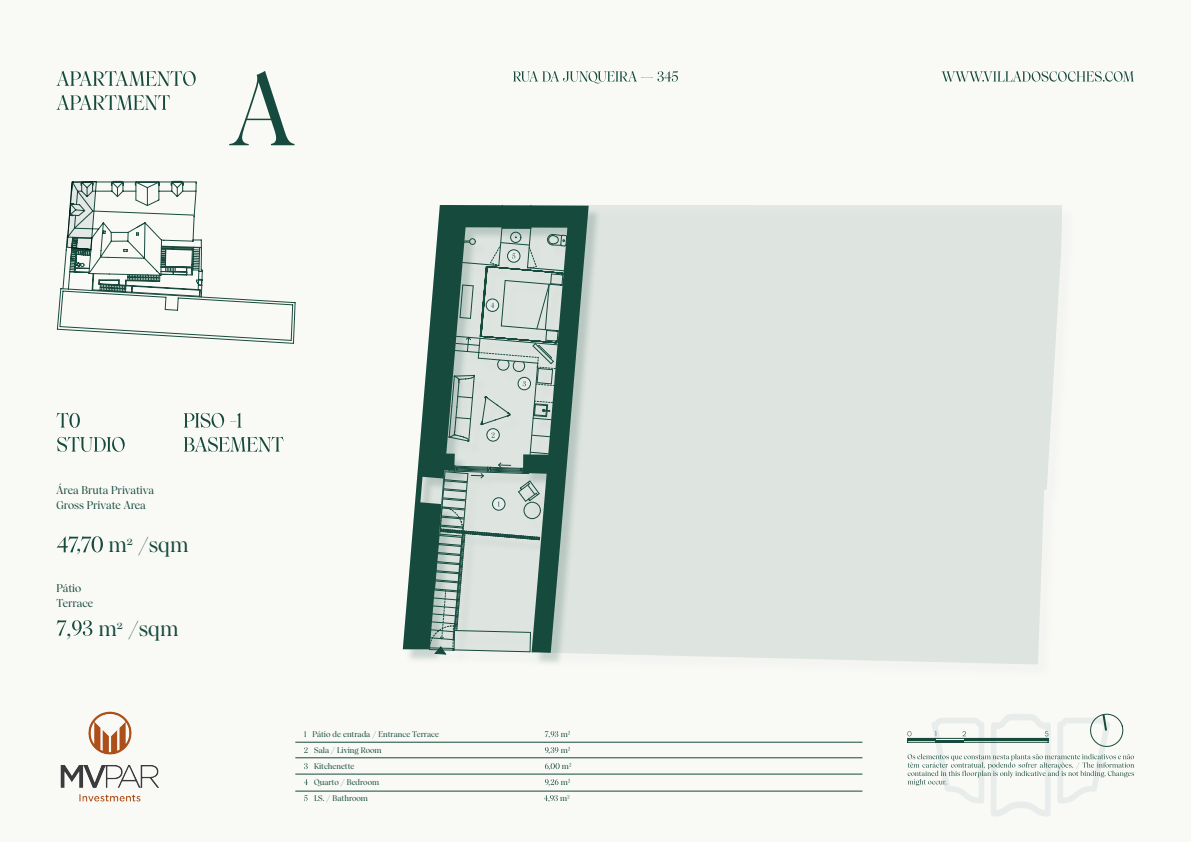
<style>
.page{position:relative;width:1191px;height:842px;background:#f9f9f6}
.page>*{position:absolute;margin:0;border:0;box-sizing:border-box;transform-origin:0 0}
.t1{font:500 21px "Wulkan Display";color:#164a3e}
.t2{font:500 11px/14.4px "Wulkan Display";color:#164a3e}
.t3{font:500 8px "Wulkan Display";color:#164a3e}
</style>
<div class="page">
<svg style="left:56px;top:95px;width:114px;height:15px"></svg>
<svg style="left:56px;top:71px;width:140px;height:15px"></svg>
<svg style="left:229px;top:71px;width:65px;height:74px"></svg>
<svg style="left:57px;top:437px;width:68px;height:15px"></svg>
<svg style="left:57px;top:413px;width:23px;height:15px"></svg>
<svg style="left:184px;top:437px;width:99px;height:15px"></svg>
<svg style="left:184px;top:413px;width:57px;height:15px"></svg>
<hr style="left:295px;top:742px;width:567px;height:1px;background:#164a3e">
<hr style="left:295px;top:758px;width:567px;height:1px;background:#164a3e">
<hr style="left:295px;top:774px;width:567px;height:1px;background:#164a3e">
<hr style="left:295px;top:791px;width:567px;height:1px;background:#164a3e">
<svg style="left:941px;top:71px;width:192px;height:11px"></svg>
<svg style="left:513px;top:71px;width:165px;height:12px"></svg>
<div style="left:409px;top:205px;width:653px;height:459px;background:#dee4e0"></div>
<svg style="left:403px;top:205px;width:185px;height:448px"></svg>
<svg style="left:907px;top:713px;width:227px;height:103px"></svg>
<hr style="left:907px;top:738px;width:141px;height:1px;background:#174a3d">
<svg style="left:449px;top:205px;width:118px;height:250px;background:#9db2ab"></svg>
<svg style="left:57px;top:620px;width:35px;height:16px"></svg>
<svg style="left:304px;top:731px;width:2px;height:6px"></svg>
<svg style="left:545px;top:731px;width:13px;height:6px"></svg>
<svg style="left:304px;top:747px;width:4px;height:6px"></svg>
<svg style="left:545px;top:747px;width:13px;height:6px"></svg>
<svg style="left:304px;top:763px;width:4px;height:6px"></svg>
<svg style="left:545px;top:763px;width:14px;height:6px"></svg>
<svg style="left:304px;top:779px;width:4px;height:6px"></svg>
<svg style="left:545px;top:779px;width:13px;height:6px"></svg>
<svg style="left:304px;top:795px;width:3px;height:6px"></svg>
<svg style="left:544px;top:795px;width:14px;height:6px"></svg>
<img style="left:60px;top:711px;width:99px;height:91px">
<svg style="left:57px;top:181px;width:238px;height:163px"></svg>
<svg style="left:429px;top:463px;width:111px;height:192px;background:#b2c2bc"></svg>
<svg style="left:57px;top:536px;width:46px;height:18px"></svg>
<h2 class="t2" style="left:56px;top:484px;width:99px">Área Bruta Privativa<br>Gross Private Area</h2>
<h1 class="t1" style="left:108px;top:532px;width:82px">m<sup>2</sup> /sqm</h1>
<h2 class="t2" style="left:56px;top:581px;width:38px">Pátio<br>Terrace</h2>
<h1 class="t1" style="left:67px;top:616px;width:6px">,</h1>
<h1 class="t1" style="left:98px;top:616px;width:82px">m<sup>2</sup> /sqm</h1>
<p class="t3" style="left:312px;top:729px;width:128px">Pátio de entrada / Entrance Terrace</p>
<p class="t3" style="left:548px;top:729px;width:3px">,</p>
<p class="t3" style="left:560px;top:729px;width:9px">m</p>
<p class="t3" style="left:314px;top:745px;width:69px">Sala / Living Room</p>
<p class="t3" style="left:548px;top:745px;width:3px">,</p>
<p class="t3" style="left:560px;top:745px;width:9px">m</p>
<p class="t3" style="left:314px;top:761px;width:42px">Kitchenette</p>
<p class="t3" style="left:549px;top:761px;width:3px">,</p>
<p class="t3" style="left:562px;top:761px;width:9px">m</p>
<p class="t3" style="left:314px;top:777px;width:66px">Quarto / Bedroom</p>
<p class="t3" style="left:548px;top:777px;width:3px">,</p>
<p class="t3" style="left:561px;top:777px;width:9px">m</p>
<p class="t3" style="left:314px;top:793px;width:55px">I.S. / Bathroom</p>
<p class="t3" style="left:548px;top:793px;width:3px">,</p>
<p class="t3" style="left:560px;top:793px;width:9px">m</p>
</div>
